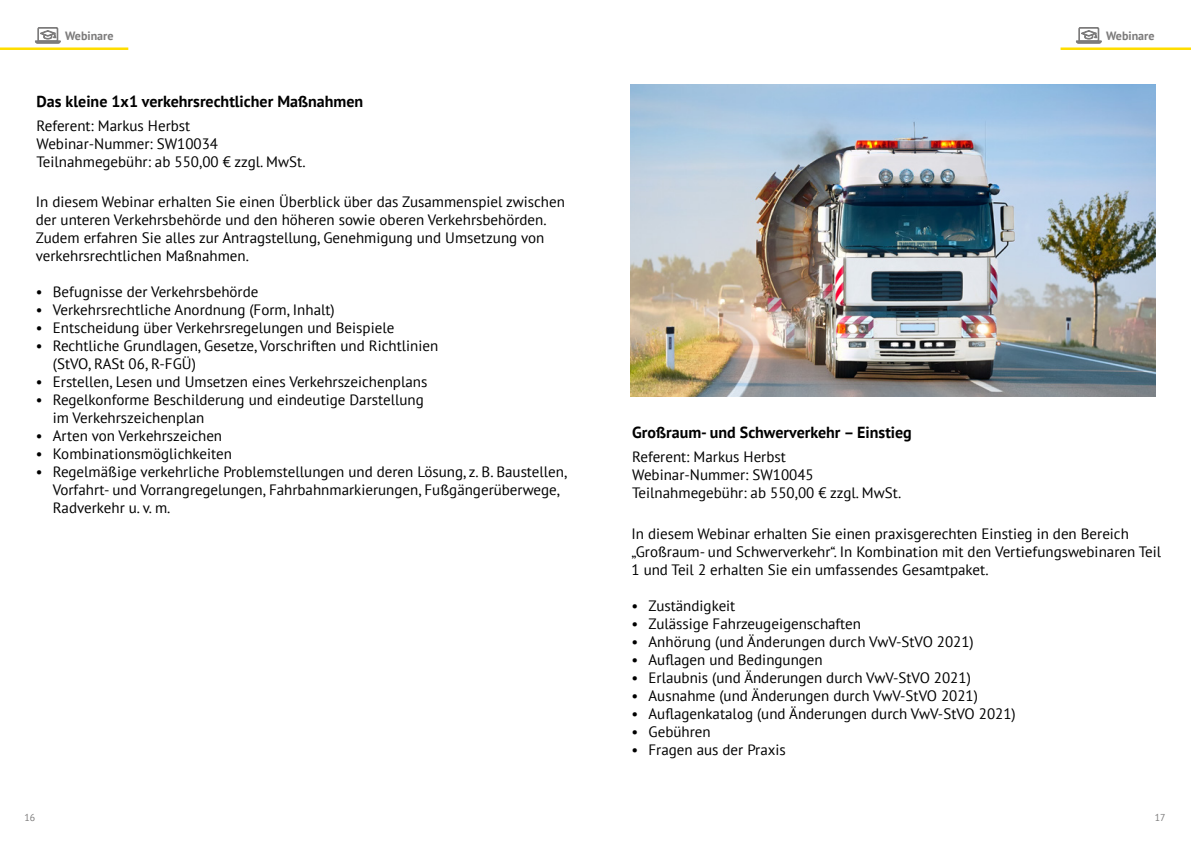
<style>
.page{position:relative;width:1191px;height:842px;background:#fff}
.page>*{position:absolute;margin:0;border:0;box-sizing:border-box;transform-origin:0 0}
.t1{font:700 16px "PT Sans";color:#000}
.t2{font:15px/18px "PT Sans";color:#000}
.t3{font:700 12px "PT Sans";color:#7c7b7b}
.t4{font:10px "PT Sans";color:#7c7b7b}
</style>
<div class="page">
<hr style="left:1060px;top:47px;width:131px;height:3px;background:#fd0">
<svg style="left:1076px;top:27px;width:25px;height:17px"></svg>
<hr style="left:0;top:47px;width:128px;height:3px;background:#fd0">
<svg style="left:35px;top:27px;width:26px;height:17px"></svg>
<img style="left:631px;top:84px;width:524px;height:312px">
<p class="t3" style="left:65px;top:27px;width:50px">Webinare</p>
<p class="t3" style="left:1106px;top:27px;width:50px">Webinare</p>
<p class="t1" style="left:37px;top:91px;width:328px">Das kleine 1x1 verkehrsrechtlicher Maßnahmen</p>
<p class="t2" style="left:37px;top:116px;width:270px">Referent: Markus Herbst<br>Webinar-Nummer: SW10034<br>Teilnahmegebühr: ab 550,00 € zzgl. MwSt.</p>
<p class="t2" style="left:36px;top:192px;width:530px">In diesem Webinar erhalten Sie einen Überblick über das Zusammenspiel zwischen der unteren Verkehrsbehörde und den höheren sowie oberen Verkehrsbehörden.<br>Zudem erfahren Sie alles zur Antragstellung, Genehmigung und Umsetzung von verkehrsrechtlichen Maßnahmen.</p>
<p class="t2" style="left:36px;top:282px;width:224px">• Befugnisse der Verkehrsbehörde</p>
<p class="t2" style="left:36px;top:300px;width:300px">• Verkehrsrechtliche Anordnung (Form, Inhalt)</p>
<p class="t2" style="left:36px;top:318px;width:360px">• Entscheidung über Verkehrsregelungen und Beispiele</p>
<p class="t2" style="left:53px;top:336px;width:387px;text-indent:-17px">• Rechtliche Grundlagen, Gesetze, Vorschriften und Richtlinien (StVO, RASt 06, R-FGÜ)</p>
<p class="t2" style="left:36px;top:372px;width:393px">• Erstellen, Lesen und Umsetzen eines Verkehrszeichenplans</p>
<p class="t2" style="left:53px;top:390px;width:372px;text-indent:-17px">• Regelkonforme Beschilderung und eindeutige Darstellung im Verkehrszeichenplan</p>
<p class="t2" style="left:36px;top:426px;width:188px">• Arten von Verkehrszeichen</p>
<p class="t2" style="left:36px;top:444px;width:198px">• Kombinationsmöglichkeiten</p>
<p class="t2" style="left:53px;top:462px;width:516px;text-indent:-17px">• Regelmäßige verkehrliche Problemstellungen und deren Lösung, z. B. Baustellen,<br>Vorfahrt- und Vorrangregelungen, Fahrbahnmarkierungen, Fußgängerüberwege,<br>Radverkehr u. v. m.</p>
<p class="t1" style="left:632px;top:422px;width:281px">Großraum- und Schwerverkehr – Einstieg</p>
<p class="t2" style="left:632px;top:447px;width:270px">Referent: Markus Herbst<br>Webinar-Nummer: SW10045<br>Teilnahmegebühr: ab 550,00 € zzgl. MwSt.</p>
<p class="t2" style="left:631px;top:524px;width:531px">In diesem Webinar erhalten Sie einen praxisgerechten Einstieg in den Bereich „Großraum- und Schwerverkehr“. In Kombination mit den Vertiefungswebinaren Teil<br>1 und Teil 2 erhalten Sie ein umfassendes Gesamtpaket.</p>
<p class="t2" style="left:631px;top:596px;width:105px">• Zuständigkeit</p>
<p class="t2" style="left:631px;top:614px;width:231px">• Zulässige Fahrzeugeigenschaften</p>
<p class="t2" style="left:631px;top:632px;width:344px">• Anhörung (und Änderungen durch VwV-StVO 2021)</p>
<p class="t2" style="left:631px;top:650px;width:193px">• Auflagen und Bedingungen</p>
<p class="t2" style="left:631px;top:668px;width:341px">• Erlaubnis (und Änderungen durch VwV-StVO 2021)</p>
<p class="t2" style="left:631px;top:686px;width:348px">• Ausnahme (und Änderungen durch VwV-StVO 2021)</p>
<p class="t2" style="left:631px;top:704px;width:386px">• Auflagenkatalog (und Änderungen durch VwV-StVO 2021)</p>
<p class="t2" style="left:631px;top:722px;width:81px">• Gebühren</p>
<p class="t2" style="left:631px;top:740px;width:156px">• Fragen aus der Praxis</p>
<p class="t4" style="left:25px;top:811px;width:12px">16</p>
<p class="t4" style="left:1154px;top:811px;width:12px">17</p>
</div>
